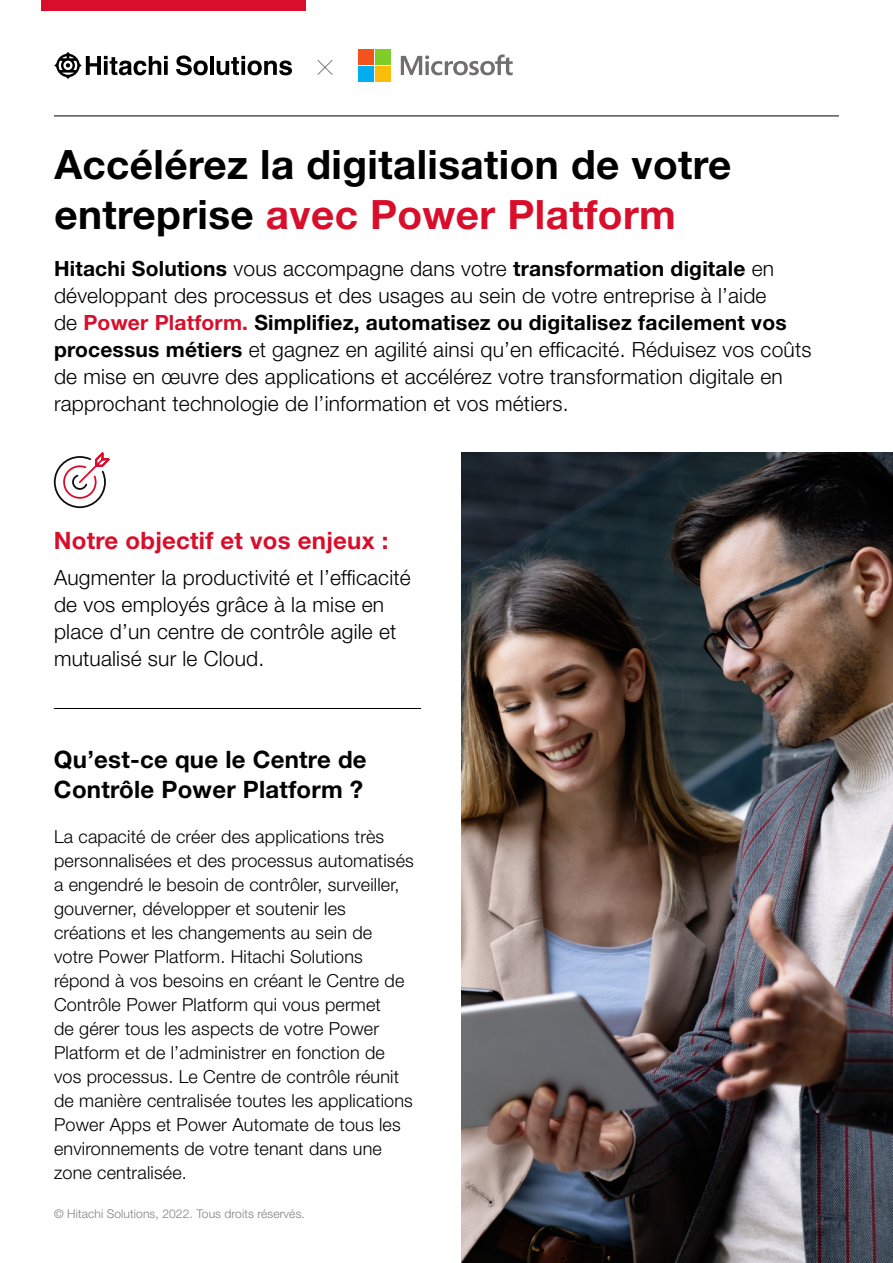
<style>
.page{position:relative;width:893px;height:1263px;background:#fff}
.page>*{position:absolute;margin:0;border:0;box-sizing:border-box;transform-origin:0 0}
.t1{font:700 40.5px/49.5px "Helvetica Neue LT Std";letter-spacing:.01em;color:#000}
.t2{font:700 24px/30px "Helvetica Neue LT Std";letter-spacing:.01em;color:#000}
.t3{font:700 24px "Helvetica Neue LT Std";letter-spacing:.01em;color:#d80e2b}
.t4{font:300 21px/27px "Helvetica Neue LT Std";letter-spacing:.01em;color:#000}
.t5{font:300 18px/24px "Helvetica Neue LT Std";letter-spacing:.01em;color:#000}
.t6{font:300 12px "Helvetica Neue LT Std";letter-spacing:.01em;color:#808080}
.s1{color:#d80e2b}
.s2{font-weight:700}
.s3{font-weight:700;color:#d80e2b}
</style>
<div class="page">
<svg style="left:317px;top:60px;width:16px;height:15px"></svg>
<svg style="left:401px;top:54px;width:112px;height:21px"></svg>
<div style="left:358px;top:49px;width:16px;height:16px;background:#f2521c"></div>
<div style="left:375px;top:49px;width:16px;height:16px;background:#80cc29"></div>
<div style="left:358px;top:66px;width:16px;height:15px;background:#00adf0"></div>
<div style="left:375px;top:66px;width:16px;height:15px;background:#fabd0a"></div>
<div style="left:41px;top:0;width:264px;height:10px;background:#d80e2b"></div>
<hr style="left:54px;top:116px;width:785px;height:1px;background:#000">
<svg style="left:53px;top:452px;width:57px;height:57px"></svg>
<hr style="left:54px;top:708px;width:367px;height:1px;background:#000">
<img style="left:461px;top:452px;width:432px;height:811px">
<svg style="left:54px;top:51px;width:114px;height:28px"></svg>
<svg style="left:164px;top:61px;width:4px;height:14px"></svg>
<svg style="left:176px;top:55px;width:32px;height:20px"></svg>
<hr style="left:210px;top:56px;width:4px;height:19px;background:#000">
<svg style="left:217px;top:56px;width:75px;height:19px"></svg>
<h1 class="t1" style="left:54px;top:139px;width:678px">Accélérez la digitalisation de votre entreprise <span class="s1">avec Power Platform</span></h1>
<p class="t4" style="left:54px;top:255px;width:759px"><span class="s2">Hitachi Solutions</span> vous accompagne dans votre <span class="s2">transformation digitale</span> en développant des processus et des usages au sein de votre entreprise à l’aide<br>de <span class="s3">Power Platform.</span> <span class="s2">Simplifiez, automatisez ou digitalisez facilement vos processus métiers</span> et gagnez en agilité ainsi qu’en efficacité. Réduisez vos coûts de mise en œuvre des applications et accélérez votre transformation digitale en rapprochant technologie de l’information et vos métiers.</p>
<h2 class="t3" style="left:54px;top:526px;width:336px">Notre objectif et vos enjeux :</h2>
<p class="t4" style="left:54px;top:563px;width:358px">Augmenter la productivité et l’efficacité de vos employés grâce à la mise en place d’un centre de contrôle agile et mutualisé sur le Cloud.</p>
<h2 class="t2" style="left:54px;top:744px;width:314px">Qu’est-ce que le Centre de<br>Contrôle Power Platform ?</h2>
<p class="t5" style="left:54px;top:824px;width:361px">La capacité de créer des applications très personnalisées et des processus automatisés a engendré le besoin de contrôler, surveiller, gouverner, développer et soutenir les créations et les changements au sein de votre Power Platform. Hitachi Solutions répond à vos besoins en créant le Centre de Contrôle Power Platform qui vous permet<br>de gérer tous les aspects de votre Power Platform et de l’administrer en fonction de vos processus. Le Centre de contrôle réunit de manière centralisée toutes les applications Power Apps et Power Automate de tous les environnements de votre tenant dans une zone centralisée.</p>
<p class="t6" style="left:54px;top:1206px;width:252px">© Hitachi Solutions, 2022. Tous droits réservés.</p>
</div>
